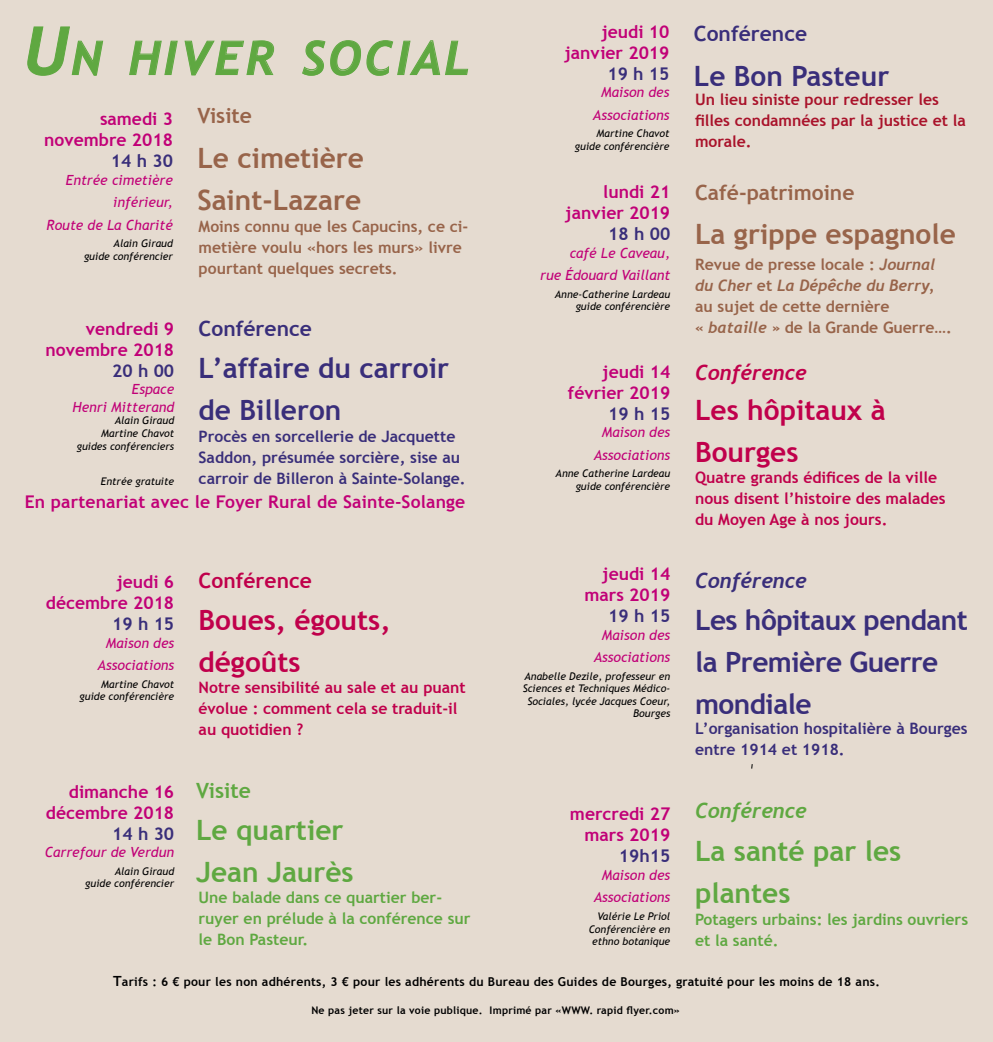
<style>
.page{position:relative;width:993px;height:1042px;background:#fff}
.page>*{position:absolute;margin:0;border:0;box-sizing:border-box;transform-origin:0 0}
.titre_visite{font:italic 700 46.55px "Trebuchet";letter-spacing:.07em;color:#5fa841}
.titre_visite-2{font:700 28px/42px "Trebuchet MS";letter-spacing:-.02em;color:#392e7a}
.titre_visite-3{font:700 28px/42px "Trebuchet MS";color:#5fa841}
.titre_visite-4{font:700 28px/42px "Trebuchet MS";color:#98644a}
.titre_visite-5{font:700 28px/42px "Trebuchet MS";color:#392e7a}
.titre_visite-6{font:700 28px/42px "Trebuchet MS";color:#c0004b}
.sous_titre{font:700 21px "Trebuchet MS";color:#98644a}
.sous_titre-2{font:700 21px "Trebuchet MS";color:#392e7a}
.titre_visite-7{font:italic 700 21px "Trebuchet";color:#392e7a}
.sous_titre-3{font:700 21px "Trebuchet MS";color:#c0004b}
.visite{font:italic 700 21px "Trebuchet";color:#5fa841}
.visite-2{font:italic 700 21px "Trebuchet";color:#c0004b}
.sous_titre-4{font:700 21px "Trebuchet MS";color:#5fa841}
.dates{font:700 17.5px/21px "Trebuchet MS";color:#c10077;text-align:right}
.heures{font:700 17.5px "Trebuchet MS";color:#392e7a}
.dates-2{font:700 17.5px "Trebuchet MS";color:#392e7a}
.sous_titre-5{font:700 15.75px/21px "Trebuchet MS";color:#98644a}
.sous_titre-6{font:700 15.75px/21px "Trebuchet MS";color:#c0004b}
.sous_titre-7{font:700 15.75px/21px "Trebuchet MS";color:#392e7a}
.sous_titre-8{font:700 15.75px/21px "Trebuchet MS";color:#5fa841}
.sous_titre-9{font:700 15.75px/21px "Trebuchet MS";color:#a9122a}
.Rdv{font:italic 14px "Trebuchet MS";color:#c10077}
.heures-2{font:italic 14px/17.5px "Trebuchet MS";color:#c10077;text-align:right}
.texte_visites{font:700 12.25px "Trebuchet MS";letter-spacing:.02em;color:#000}
.guide{font:italic 10.5px/12.6px "Trebuchet MS";color:#000;text-align:right}
.texte_visites-2{font:700 10.5px "Trebuchet MS";letter-spacing:.02em;color:#000}
.heures-3{font:italic 10.5px/12.6px "Trebuchet MS";color:#000;text-align:right}
.s1{font-size:66.5px}
.s2{font-family:"Trebuchet";font-style:italic}
.s3{color:#392e7a}
.s4{font-size:14px}
</style>
<div class="page">
<div style="left:0;top:0;width:992px;height:1042px;background:#e5dbd0"></div>
<svg style="left:27px;top:26px;width:77px;height:50px;background:#d6d5c0"></svg>
<svg style="left:129px;top:40px;width:49px;height:35px;background:#d0d3ba"></svg>
<svg style="left:184px;top:40px;width:90px;height:36px;background:#d1d3ba"></svg>
<svg style="left:301px;top:40px;width:167px;height:36px;background:#d3d4bd"></svg>
<p class="dates" style="left:601px;top:21px;width:69px">jeudi 10</p>
<p class="sous_titre-2" style="left:693px;top:20px;width:115px">Conférence</p>
<p class="dates" style="left:564px;top:42px;width:106px">janvier 2019</p>
<p class="dates-2" style="left:607px;top:63px;width:63px">19 h 15</p>
<p class="Rdv" style="left:601px;top:84px;width:70px">Maison des</p>
<p class="Rdv" style="left:592px;top:106px;width:78px">Associations</p>
<p class="guide" style="left:574px;top:127px;width:96px">Martine Chavot guide conférencière</p>
<p class="titre_visite" style="left:24px;top:30px;width:446px"><span class="s1">U</span>N HIVER SOCIAL</p>
<p class="titre_visite-5" style="left:693px;top:55px;width:197px">Le Bon Pasteur</p>
<p class="sous_titre-9" style="left:694px;top:89px;width:272px">Un lieu siniste pour redresser les filles condamnées par la justice et la morale.</p>
<p class="sous_titre" style="left:197px;top:103px;width:56px">Visite</p>
<p class="titre_visite-4" style="left:197px;top:137px;width:168px">Le cimetière<br>Saint-Lazare</p>
<p class="dates" style="left:100px;top:109px;width:74px">samedi 3</p>
<p class="dates" style="left:44px;top:130px;width:130px">novembre 2018</p>
<p class="heures" style="left:111px;top:150px;width:63px">14 h 30</p>
<p class="Rdv" style="left:66px;top:172px;width:109px">Entrée cimetière</p>
<p class="Rdv" style="left:113px;top:194px;width:61px">inférieur,</p>
<p class="Rdv" style="left:46px;top:217px;width:128px">Route de La Charité</p>
<p class="guide" style="left:84px;top:237px;width:90px">Alain Giraud<br>guide conférencier</p>
<p class="dates" style="left:603px;top:181px;width:68px">lundi 21</p>
<p class="sous_titre" style="left:694px;top:179px;width:161px">Café-patrimoine</p>
<p class="dates" style="left:565px;top:202px;width:106px">janvier 2019</p>
<p class="heures" style="left:608px;top:223px;width:63px">18 h 00</p>
<p class="Rdv" style="left:569px;top:244px;width:102px">café Le Caveau,</p>
<p class="Rdv" style="left:540px;top:267px;width:131px">rue Édouard Vaillant</p>
<p class="guide" style="left:554px;top:288px;width:117px">Anne-Catherine Lardeau guide conférencière</p>
<p class="sous_titre-5" style="left:198px;top:216px;width:271px">Moins connu que les Capucins, ce ci&shy;metière voulu «hors les murs» livre pourtant quelques secrets.</p>
<p class="titre_visite-4" style="left:694px;top:213px;width:262px">La grippe espagnole</p>
<p class="sous_titre-5" style="left:694px;top:254px;width:242px">Revue de presse locale : <span class="s2">Journal</span></p>
<p class="sous_titre-5" style="left:694px;top:275px;width:258px"><span class="s2">du Cher</span> et <span class="s2">La Dépêche du Berry, </span>au sujet de cette dernière<br><span class="s2">« bataille »</span> de la Grande Guerre….</p>
<p class="dates" style="left:86px;top:318px;width:90px">vendredi 9</p>
<p class="sous_titre-2" style="left:198px;top:316px;width:115px">Conférence</p>
<p class="dates" style="left:46px;top:339px;width:130px">novembre 2018</p>
<p class="heures" style="left:112px;top:360px;width:63px">20 h 00</p>
<p class="heures-2" style="left:73px;top:381px;width:103px">Espace<br>Henri Mitterand</p>
<p class="heures-3" style="left:77px;top:414px;width:99px">Alain Giraud<br>Martine Chavot guides conférenciers</p>
<p class="guide" style="left:101px;top:475px;width:75px">Entrée gratuite</p>
<p class="dates" style="left:25px;top:492px;width:442px">En partenariat avec le Foyer Rural de Sainte-Solange</p>
<p class="titre_visite-5" style="left:198px;top:347px;width:252px">L’affaire du carroir de Billeron</p>
<p class="visite-2" style="left:694px;top:360px;width:113px">Conférence</p>
<p class="dates" style="left:602px;top:361px;width:69px">jeudi 14</p>
<p class="dates" style="left:567px;top:382px;width:104px">février 2019</p>
<p class="dates-2" style="left:608px;top:402px;width:63px">19 h 15</p>
<p class="Rdv" style="left:601px;top:424px;width:70px">Maison des</p>
<p class="Rdv" style="left:593px;top:446px;width:78px">Associations</p>
<p class="guide" style="left:555px;top:467px;width:116px">Anne Catherine Lardeau guide conférencière</p>
<p class="titre_visite-6" style="left:694px;top:389px;width:192px">Les hôpitaux à<br>Bourges</p>
<p class="sous_titre-7" style="left:198px;top:426px;width:268px">Procès en sorcellerie de Jacquette<br>Saddon, présumée sorcière, sise au carroir de Billeron à Sainte-Solange.</p>
<p class="sous_titre-6" style="left:694px;top:466px;width:252px">Quatre grands édifices de la ville nous disent l’histoire des malades du Moyen Age à nos jours.</p>
<p class="dates" style="left:116px;top:571px;width:59px">jeudi 6</p>
<p class="sous_titre-3" style="left:198px;top:568px;width:115px">Conférence</p>
<p class="dates" style="left:46px;top:592px;width:130px">décembre 2018</p>
<p class="heures" style="left:112px;top:613px;width:63px">19 h 15</p>
<p class="Rdv" style="left:106px;top:634px;width:70px">Maison des</p>
<p class="Rdv" style="left:98px;top:657px;width:78px">Associations</p>
<p class="guide" style="left:80px;top:678px;width:96px">Martine Chavot guide conférencière</p>
<p class="sous_titre-6" style="left:198px;top:677px;width:268px">Notre sensibilité au sale et au puant évolue : comment cela se traduit-il au quotidien ?</p>
<p class="titre_visite-6" style="left:198px;top:599px;width:193px">Boues, égouts,</p>
<p class="titre_visite-6" style="left:198px;top:641px;width:103px">dégoûts</p>
<p class="dates" style="left:69px;top:781px;width:107px">dimanche 16</p>
<p class="dates" style="left:46px;top:802px;width:130px">décembre 2018</p>
<p class="heures" style="left:112px;top:822px;width:63px">14 h 30</p>
<p class="Rdv" style="left:45px;top:844px;width:131px">Carrefour de Verdun</p>
<p class="guide" style="left:85px;top:865px;width:90px">Alain Giraud<br>guide conférencier</p>
<p class="sous_titre-4" style="left:196px;top:778px;width:56px">Visite</p>
<p class="titre_visite-3" style="left:196px;top:809px;width:149px">Le quartier</p>
<p class="titre_visite-3" style="left:196px;top:851px;width:159px">Jean Jaurès</p>
<p class="sous_titre-8" style="left:198px;top:886px;width:273px">Une balade dans ce quartier ber&shy;ruyer en prélude à la conférence sur le Bon Pasteur.</p>
<p class="dates" style="left:602px;top:563px;width:69px">jeudi 14</p>
<p class="dates" style="left:584px;top:584px;width:87px">mars 2019</p>
<p class="dates-2" style="left:608px;top:605px;width:63px">19 h 15</p>
<p class="Rdv" style="left:601px;top:626px;width:70px">Maison des</p>
<p class="Rdv" style="left:593px;top:649px;width:78px">Associations</p>
<p class="guide" style="left:522px;top:670px;width:149px">Anabelle Dezile, professeur en<br>Sciences et Techniques Médico-<br>Sociales, lycée Jacques Coeur,<br>Bourges</p>
<p class="dates" style="left:569px;top:804px;width:102px">mercredi 27 mars 2019<br><span class="s3">19h15</span></p>
<p class="Rdv" style="left:601px;top:867px;width:70px">Maison des</p>
<p class="Rdv" style="left:593px;top:889px;width:78px">Associations</p>
<p class="guide" style="left:597px;top:910px;width:74px">Valérie Le Priol</p>
<p class="guide" style="left:588px;top:922px;width:83px">Conférencière en</p>
<p class="guide" style="left:592px;top:935px;width:80px">ethno botanique</p>
<p class="titre_visite-7" style="left:694px;top:568px;width:113px">Conférence</p>
<p class="titre_visite-2" style="left:694px;top:599px;width:274px">Les hôpitaux pendant la Première Guerre mondiale</p>
<p class="sous_titre-7" style="left:694px;top:718px;width:274px">L’organisation hospitalière à Bourges entre 1914 et 1918.</p>
<p class="visite" style="left:694px;top:798px;width:113px">Conférence</p>
<p class="titre_visite-3" style="left:694px;top:830px;width:208px">La santé par les plantes</p>
<p class="sous_titre-8" style="left:694px;top:909px;width:274px">Potagers urbains: les jardins ouvriers et la santé.</p>
<p class="texte_visites" style="left:113px;top:973px;width:768px"><span class="s4">T</span>arifs : 6 € pour les non adhérents, 3 € pour les adhérents du Bureau des Guides de Bourges, gratuité pour les moins de 18 ans.</p>
<p class="texte_visites-2" style="left:311px;top:1003px;width:370px">Ne pas jeter sur la voie publique. Imprimé par «WWW. rapid flyer.com»</p>
</div>
